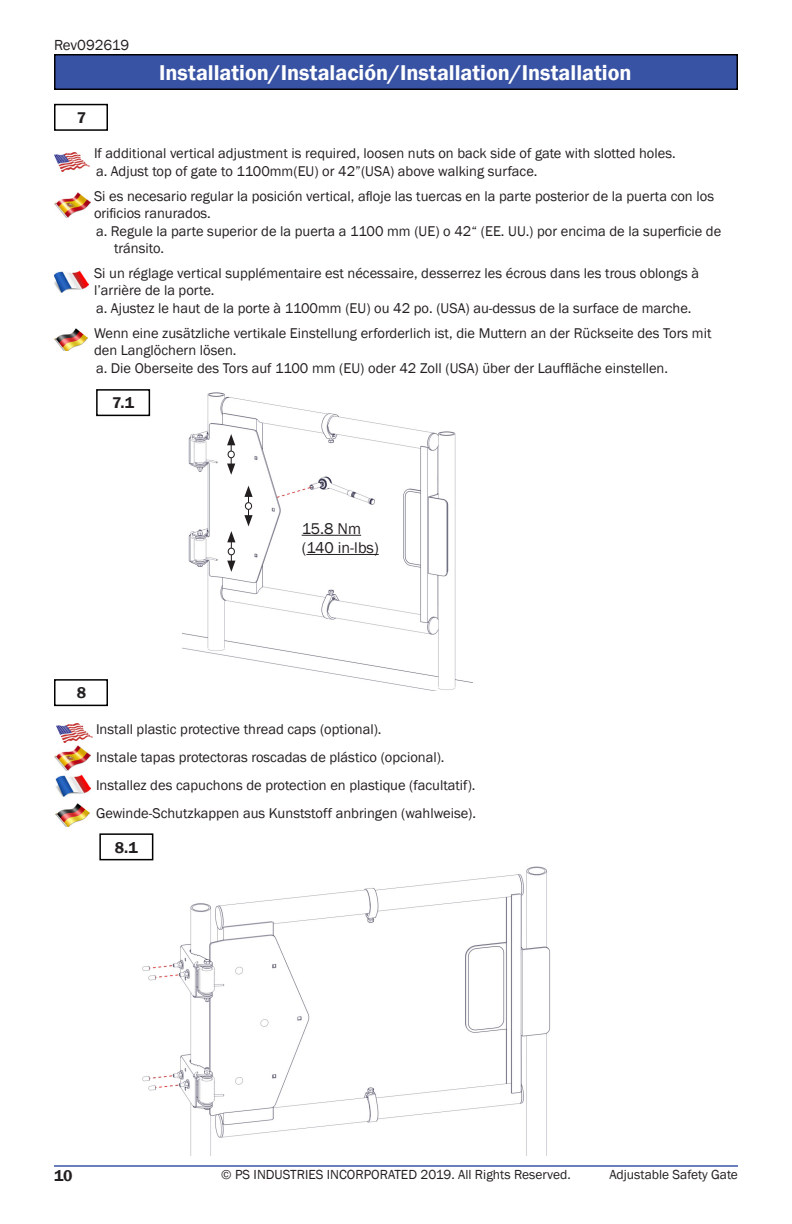
<style>
.page{position:relative;width:792px;height:1224px;background:#fff}
.page>*{position:absolute;margin:0;border:0;box-sizing:border-box;transform-origin:0 0}
.t1{font:600 22px "Franklin Gothic";color:#fff}
.t2{font:16px "Franklin Gothic";color:#231f20}
.t3{font:600 16px "Franklin Gothic";color:#231f20}
.t4{font:15px "Franklin Gothic";letter-spacing:-.005em;color:#231f20}
.t5{font:14.4px/17.4px "Franklin Gothic";color:#231f20}
.t6{font:13.6px "Franklin Gothic";color:#231f20}
</style>
<div class="page">
<hr style="left:54px;top:1165px;width:684px;height:2px;background:#3954a5">
<div style="left:54px;top:54px;width:684px;height:36px;background:#3953a4;border:2px solid #000"></div>
<img style="left:142px;top:866px;width:409px;height:289px">
<img style="left:54px;top:153px;width:35px;height:19px">
<img style="left:55px;top:192px;width:35px;height:25px">
<img style="left:54px;top:270px;width:35px;height:22px">
<img style="left:54px;top:328px;width:34px;height:23px">
<img style="left:183px;top:392px;width:289px;height:299px">
<svg style="left:244px;top:486px;width:9px;height:40px"></svg>
<div style="left:245px;top:503px;width:7px;height:6px;background:#fff;border-radius:50%"></div>
<div style="left:245px;top:502px;width:7px;height:8px;border:1px solid #231f20;border-radius:50%"></div>
<hr style="left:302px;top:535px;width:59px;height:1px;background:#231f20">
<hr style="left:306px;top:554px;width:73px;height:1px;background:#231f20">
<svg style="left:227px;top:434px;width:8px;height:41px"></svg>
<div style="left:228px;top:451px;width:6px;height:7px;background:#fff;border-radius:50%"></div>
<div style="left:228px;top:451px;width:7px;height:7px;border:1px solid #231f20;border-radius:50%"></div>
<svg style="left:227px;top:531px;width:8px;height:41px"></svg>
<div style="left:228px;top:548px;width:6px;height:7px;background:#fff;border-radius:50%"></div>
<div style="left:228px;top:548px;width:7px;height:7px;border:1px solid #231f20;border-radius:50%"></div>
<div style="left:96px;top:389px;width:54px;height:27px;border:2px solid #000"></div>
<div style="left:99px;top:833px;width:54px;height:27px;border:2px solid #000"></div>
<img style="left:55px;top:745px;width:35px;height:25px">
<img style="left:56px;top:774px;width:34px;height:23px">
<img style="left:56px;top:803px;width:33px;height:23px">
<img style="left:57px;top:723px;width:35px;height:20px">
<div style="left:54px;top:104px;width:54px;height:27px;border:2px solid #000"></div>
<div style="left:54px;top:679px;width:54px;height:27px;border:2px solid #000"></div>
<p class="t4" style="left:54px;top:36px;width:77px">Rev092619</p>
<p class="t3" style="left:77px;top:108px;width:11px">7</p>
<p class="t1" style="left:159px;top:59px;width:474px">Installation/Instalación/Installation/Installation</p>
<p class="t5" style="left:94px;top:145px;width:583px">If additional vertical adjustment is required, loosen nuts on back side of gate with slotted holes.</p>
<p class="t5" style="left:96px;top:163px;width:443px">a. Adjust top of gate to 1100mm(EU) or 42”(USA) above walking surface.</p>
<p class="t5" style="left:94px;top:188px;width:622px">Si es necesario regular la posición vertical, afloje las tuercas en la parte posterior de la puerta con los orificios ranurados.</p>
<p class="t5" style="left:114px;top:222px;width:609px;text-indent:-18px">a. Regule la parte superior de la puerta a 1100 mm (UE) o 42“ (EE. UU.) por encima de la superficie de tránsito.</p>
<p class="t5" style="left:94px;top:265px;width:607px">Si un réglage vertical supplémentaire est nécessaire, desserrez les écrous dans les trous oblongs à l’arrière de la porte.</p>
<p class="t5" style="left:96px;top:300px;width:597px">a. Ajustez le haut de la porte à 1100mm (EU) ou 42 po. (USA) au-dessus de la surface de marche.</p>
<p class="t5" style="left:94px;top:325px;width:619px">Wenn eine zusätzliche vertikale Einstellung erforderlich ist, die Muttern an der Rückseite des Tors mit den Langlöchern lösen.</p>
<p class="t5" style="left:96px;top:359px;width:574px">a. Die Oberseite des Tors auf 1100 mm (EU) oder 42 Zoll (USA) über der Lauffläche einstellen.</p>
<p class="t3" style="left:112px;top:393px;width:23px">7.1</p>
<p class="t2" style="left:302px;top:519px;width:61px">15.8 Nm</p>
<p class="t2" style="left:302px;top:538px;width:79px">(140 in-lbs)</p>
<p class="t3" style="left:77px;top:683px;width:11px">8</p>
<p class="t5" style="left:96px;top:720px;width:287px">Install plastic protective thread caps (optional).</p>
<p class="t5" style="left:96px;top:748px;width:350px">Instale tapas protectoras roscadas de plástico (opcional).</p>
<p class="t5" style="left:96px;top:776px;width:381px">Installez des capuchons de protection en plastique (facultatif).</p>
<p class="t5" style="left:96px;top:804px;width:382px">Gewinde-Schutzkappen aus Kunststoff anbringen (wahlweise).</p>
<p class="t3" style="left:115px;top:837px;width:25px">8.1</p>
<p class="t3" style="left:54px;top:1166px;width:20px">10</p>
<p class="t6" style="left:221px;top:1166px;width:351px">© PS INDUSTRIES INCORPORATED 2019. All Rights Reserved.</p>
<p class="t6" style="left:609px;top:1166px;width:130px">Adjustable Safety Gate</p>
</div>
